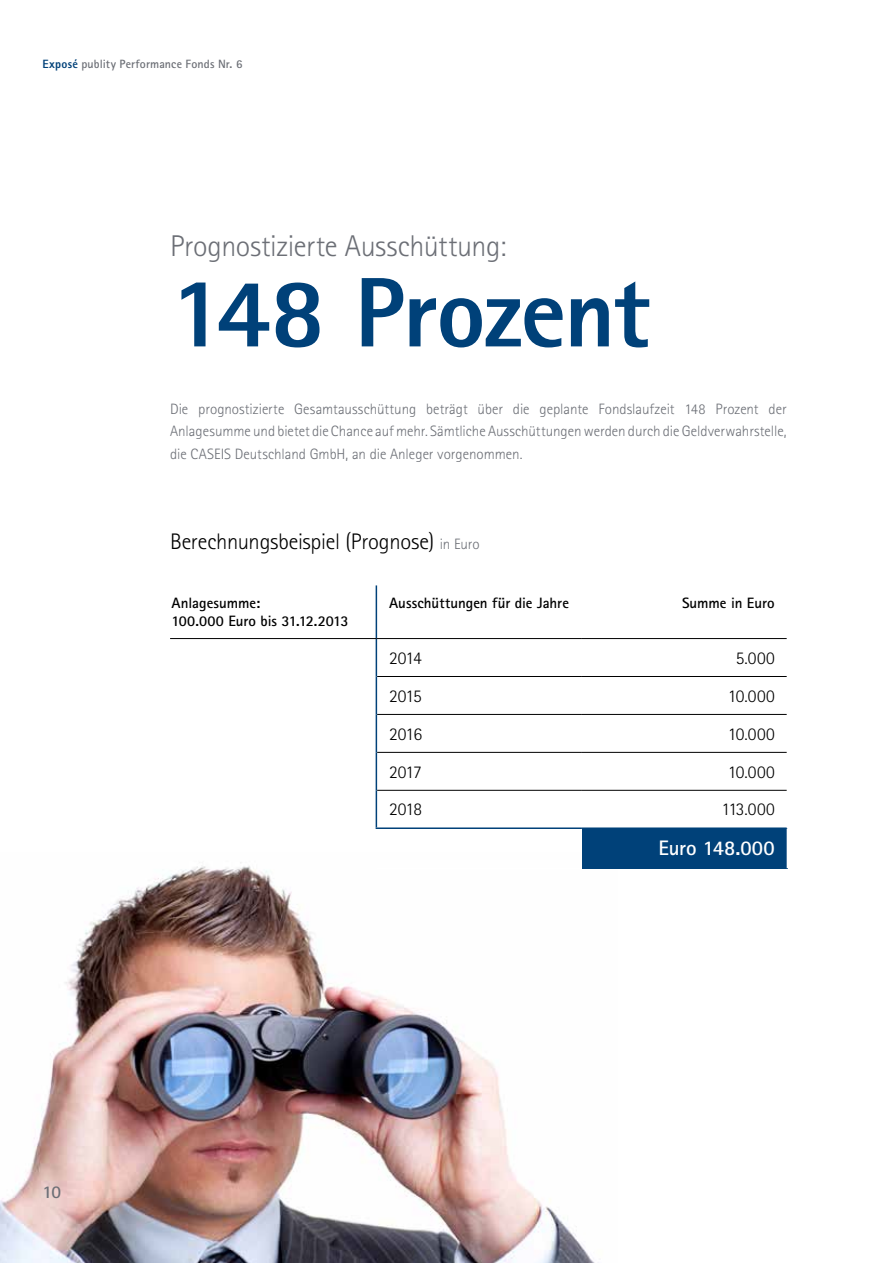
<style>
.page{position:relative;width:893px;height:1263px;background:#fff}
.page>*{position:absolute;margin:0;border:0;box-sizing:border-box;transform-origin:0 0}
.t1{font:800 99px "Rotis Sans Serif Std";letter-spacing:-.02em;color:#004179}
.t2{font:300 30px "Rotis Sans Serif Std";letter-spacing:-.01em;color:#6c6f76}
.t3{font:300 22.5px "Rotis Sans Serif Std";letter-spacing:-.01em;color:#000}
.t4{font:700 21px "Rotis Sans Serif Std";letter-spacing:-.005em;color:#fff}
.t5{font:300 18px "Rotis Sans Serif Std";letter-spacing:-.025em;color:#000}
.t6{font:700 18px "Rotis Sans Serif Std";color:#6c6f76}
.t7{font:300 15px/22.5px "Rotis Sans Serif Std";color:#6c6f76;text-align:justify}
.t8{font:700 15px/18px "Rotis Sans Serif Std";color:#000}
.t9{font:700 12px "Rotis Sans Serif Std";letter-spacing:.01em;color:#6c6f76}
.s1{font-weight:800;color:#004179}
.s2{font-size:15px;color:#6c6f76}
</style>
<div class="page">
<img style="left:0;top:862px;width:618px;height:401px">
<div style="left:582px;top:828px;width:205px;height:40px;background:#004179"></div>
<hr style="left:376px;top:867px;width:206px;height:2px;background:#fff">
<hr style="left:582px;top:638px;width:205px;height:1px;background:#000">
<hr style="left:377px;top:676px;width:205px;height:1px;background:#000">
<hr style="left:582px;top:676px;width:205px;height:1px;background:#000">
<hr style="left:377px;top:714px;width:205px;height:1px;background:#000">
<hr style="left:582px;top:714px;width:205px;height:1px;background:#000">
<hr style="left:377px;top:752px;width:205px;height:1px;background:#000">
<hr style="left:582px;top:752px;width:205px;height:1px;background:#000">
<hr style="left:377px;top:790px;width:205px;height:1px;background:#000">
<hr style="left:582px;top:790px;width:205px;height:1px;background:#000">
<hr style="left:376px;top:585px;width:1px;height:53px;background:#004179">
<hr style="left:376px;top:639px;width:1px;height:37px;background:#004179">
<hr style="left:376px;top:676px;width:1px;height:38px;background:#004179">
<hr style="left:376px;top:714px;width:1px;height:38px;background:#004179">
<hr style="left:376px;top:752px;width:1px;height:38px;background:#004179">
<hr style="left:376px;top:790px;width:1px;height:37px;background:#004179">
<hr style="left:170px;top:638px;width:206px;height:1px;background:#000">
<hr style="left:376px;top:638px;width:206px;height:1px;background:#000">
<hr style="left:376px;top:827px;width:206px;height:2px;background:#004179">
<hr style="left:582px;top:827px;width:205px;height:2px;background:#004179">
<p class="t9" style="left:43px;top:56px;width:201px"><span class="s1">Exposé</span> publity Performance Fonds Nr. 6</p>
<h2 class="t2" style="left:170px;top:229px;width:338px">Prognostizierte Ausschüttung:</h2>
<h1 class="t1" style="left:170px;top:250px;width:481px">148 Prozent</h1>
<p class="t7" style="left:170px;top:398px;width:618px">Die prognostizierte Gesamtausschüttung beträgt über die geplante Fondslaufzeit 148 Prozent der Anlagesumme und bietet die Chance auf mehr. Sämtliche Ausschüttungen werden durch die Geldverwahrstelle, die CASEIS Deutschland GmbH, an die Anleger vorgenommen.</p>
<h3 class="t3" style="left:170px;top:528px;width:311px">Berechnungsbeispiel (Prognose) <span class="s2">in Euro</span></h3>
<p class="t8" style="left:172px;top:593px;width:178px">Anlagesumme:<br>100.000 Euro bis 31.12.2013</p>
<p class="t8" style="left:389px;top:593px;width:181px">Ausschüttungen für die Jahre</p>
<p class="t8" style="left:682px;top:593px;width:94px">Summe in Euro</p>
<p class="t5" style="left:389px;top:647px;width:34px">2014</p>
<p class="t5" style="left:736px;top:647px;width:40px">5.000</p>
<p class="t5" style="left:389px;top:685px;width:34px">2015</p>
<p class="t5" style="left:728px;top:685px;width:48px">10.000</p>
<p class="t5" style="left:389px;top:723px;width:34px">2016</p>
<p class="t5" style="left:728px;top:723px;width:48px">10.000</p>
<p class="t5" style="left:389px;top:761px;width:34px">2017</p>
<p class="t5" style="left:728px;top:761px;width:48px">10.000</p>
<p class="t5" style="left:389px;top:799px;width:34px">2018</p>
<p class="t5" style="left:721px;top:799px;width:55px">113.000</p>
<h3 class="t4" style="left:658px;top:835px;width:118px">Euro 148.000</h3>
<p class="t6" style="left:43px;top:1181px;width:20px">10</p>
</div>
